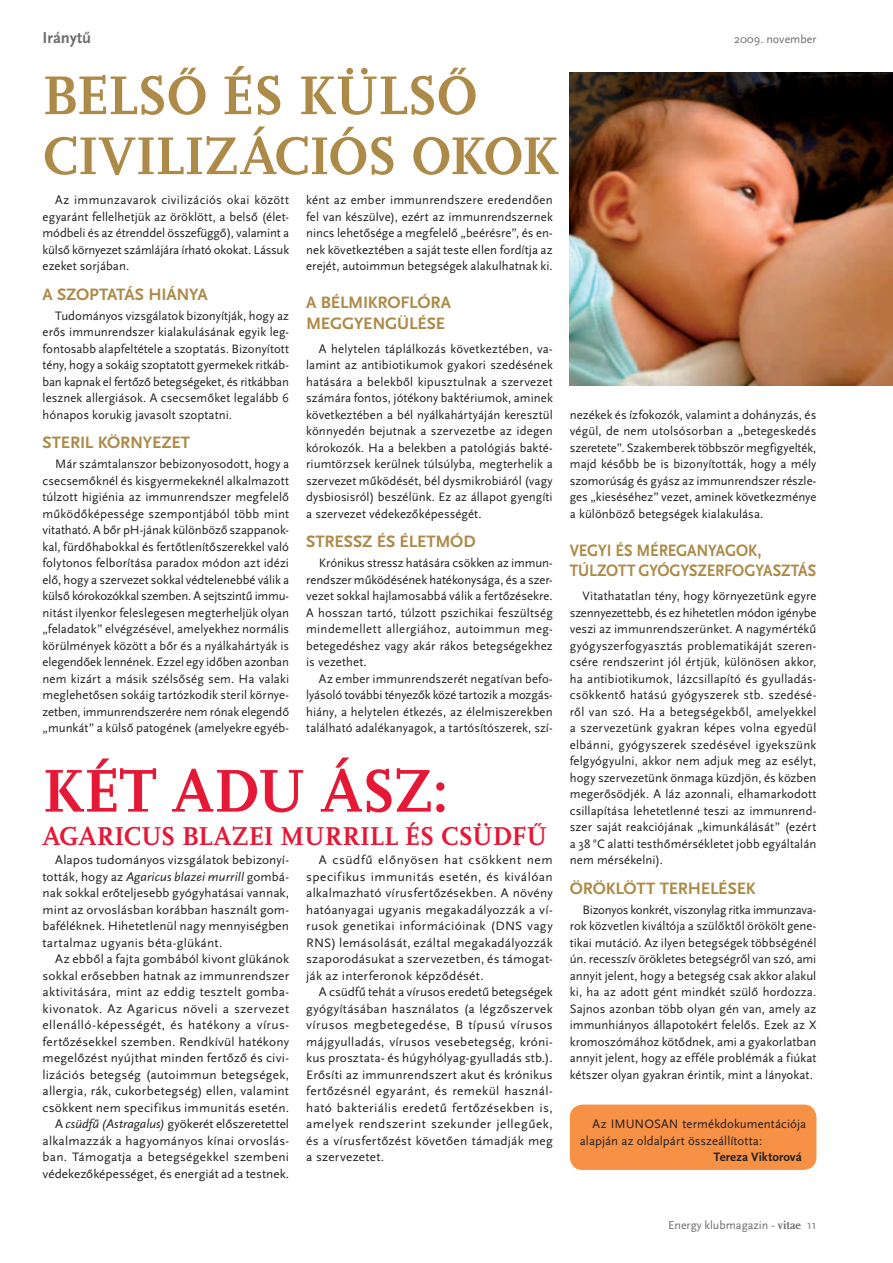
<style>
.page{position:relative;width:893px;height:1263px;background:#fff}
.page>*{position:absolute;margin:0;border:0;box-sizing:border-box;transform-origin:0 0}
.t1{font:700 63px "Scala CE";letter-spacing:-.01em;color:#e51836}
.t2{font:700 57px "Scala CE";letter-spacing:-.015em;color:#ad8a48}
.t3{font:700 55.5px "Scala CE";letter-spacing:-.015em;color:#ad8a48}
.t4{font:700 27px "Scala CE";letter-spacing:-.01em;color:#e51836}
.t5{font:700 17.25px/20.7px "Scala Sans CE";letter-spacing:.015em;color:#ad8a48}
.t6{font:700 17.25px "Scala Sans CE";letter-spacing:.015em;color:#ad8a48;scale:.92 1}
.t7{font:700 16.5px "Scala Sans CE";color:#6c6d70}
.t8{font:12.75px/16.5px "Scala Sans CE";letter-spacing:.01em;color:#231f20;text-align:justify}
.t9{font:12.75px/16.5px "Scala Sans CE";letter-spacing:.01em;color:#231f20;text-align:justify;scale:1.04 1}
.t10{font:700 12.75px "Scala Sans CE";letter-spacing:.005em;color:#231f20}
.t11{font:12px "Scala Sans CE";color:#6c6d70}
.s1{font-style:italic}
.s2{font-family:"Scala CE";font-weight:700}
</style>
<div class="page">
<img style="left:570px;top:72px;width:323px;height:313px">
<div style="left:570px;top:1104px;width:246px;height:66px;background:#f69146;border-radius:13px"></div>
<p class="t7" style="left:43px;top:28px;width:50px">IRÁNYTŰ</p>
<h2 class="t2" style="left:43px;top:62px;width:437px">BELSŐ ÉS KÜLSŐ</h2>
<h3 class="t3" style="left:43px;top:123px;width:516px">CIVILIZÁCIÓS OKOK</h3>
<p class="t8" style="left:43px;top:192px;width:248px;text-indent:13px">Az immunzavarok civilizációs okai között egyaránt fellelhetjük az öröklött, a belső (élet&shy;módbeli és az étrenddel összefüggő), valamint a külső környezet számlájára írható okokat. Lássuk ezeket sorjában.</p>
<h3 class="t5" style="left:43px;top:284px;width:27px">A SZO</h3>
<h3 class="t5" style="left:89px;top:284px;width:20px">PTATÁS</h3>
<h3 class="t5" style="left:148px;top:284px;width:11px">HIÁNYA</h3>
<p class="t8" style="left:43px;top:308px;width:248px;text-indent:13px">Tudományos vizsgálatok bizonyítják, hogy az erős immunrendszer kialakulásának egyik leg&shy;fontosabb alapfeltétele a szoptatás. Bizonyított tény, hogy a sokáig szoptatott gyermekek ritkáb&shy;ban kapnak el fertőző betegségeket, és ritkábban lesznek allergiások. A csecsemőket legalább 6 hónapos korukig javasolt szoptatni.</p>
<h3 class="t5" style="left:43px;top:432px;width:19px">STERIL</h3>
<h3 class="t5" style="left:98px;top:432px;width:12px">KÖRNYEZET</h3>
<p class="t8" style="left:43px;top:456px;width:248px;text-indent:13px">Már számtalanszor bebizonyosodott, hogy a csecsemőknél és kisgyermekeknél alkalmazott túlzott higiénia az immunrendszer megfelelő működőképessége szempontjából több mint vitatható. A bőr pH-jának különböző szappanok&shy;kal, fürdőhabokkal és fertőtlenítőszerekkel való folytonos felborítása paradox módon azt idézi elő, hogy a szervezet sokkal védtelenebbé válik a külső kórokozókkal szemben. A sejtszintű immu&shy;nitást ilyenkor feleslegesen megterheljük olyan „feladatok” elvégzésével, amelyekhez normális körülmények között a bőr és a nyálkahártyák is elegendőek lennének. Ezzel egy időben azonban nem kizárt a másik szélsőség sem. Ha valaki meglehetősen sokáig tartózkodik steril környe&shy;zetben, immunrendszerére nem rónak elegendő „munkát” a külső patogének (amelyekre egyéb-</p>
<p class="t8" style="left:306px;top:192px;width:248px">ként az ember immunrendszere eredendően fel van készülve), ezért az immunrendszernek nincs lehetősége a megfelelő „beérésre”, és en&shy;nek következtében a saját teste ellen fordítja az erejét, autoimmun betegségek alakulhatnak ki.</p>
<h3 class="t5" style="left:306px;top:292px;width:26px">A BÉLMIKROFLÓRA<br>MEGGYENG</h3>
<h3 class="t5" style="left:397px;top:313px;width:22px">ÜLÉSE</h3>
<p class="t8" style="left:306px;top:341px;width:248px;text-indent:13px">A helytelen táplálkozás következtében, va&shy;lamint az antibiotikumok gyakori szedésének hatására a belekből kipusztulnak a szervezet számára fontos, jótékony baktériumok, aminek következtében a bél nyálkahártyáján keresztül könnyedén bejutnak a szervezetbe az idegen kórokozók. Ha a belekben a patológiás bakté&shy;riumtörzsek kerülnek túlsúlyba, megterhelik a szervezet működését, bél dysmikrobiáról (vagy dysbiosisról) beszélünk. Ez az állapot gyengíti a szervezet védekezőképességét.</p>
<h3 class="t5" style="left:306px;top:531px;width:20px">STRESSZ</h3>
<h3 class="t5" style="left:377px;top:531px;width:35px">ÉS ÉLETMÓD</h3>
<p class="t8" style="left:306px;top:555px;width:248px;text-indent:13px">Krónikus stressz hatására csökken az immun&shy;rendszer működésének hatékonysága, és a szer&shy;vezet sokkal hajlamosabbá válik a fertőzésekre.<br>A hosszan tartó, túlzott pszichikai feszültség mindemellett allergiához, autoimmun meg&shy;betegedéshez vagy akár rákos betegségekhez is vezethet.</p>
<p class="t8" style="left:306px;top:671px;width:248px;text-indent:13px">Az ember immunrendszerét negatívan befo&shy;lyásoló további tényezők közé tartozik a mozgás&shy;hiány, a helytelen étkezés, az élelmiszerekben található adalékanyagok, a tartósítószerek, szí-</p>
<h1 class="t1" style="left:43px;top:754px;width:407px">KÉT ADU ÁSZ:</h1>
<h3 class="t4" style="left:43px;top:820px;width:506px">AGARICUS BLAZEI MURRILL ÉS CSÜDFŰ</h3>
<p class="t9" style="left:43px;top:852px;width:239px;text-indent:13px">Alapos tudományos vizsgálatok bebizonyí&shy;tották, hogy az <span class="s1">Agaricus blazei murrill</span> gombá&shy;nak sokkal erőteljesebb gyógyhatásai vannak, mint az orvoslásban korábban használt gom&shy;baféléknek. Hihetetlenül nagy mennyiségben tartalmaz ugyanis béta-glükánt.</p>
<p class="t9" style="left:43px;top:951px;width:239px;text-align:right">Az ebből a fajta gombából kivont glükánok sokkal erősebben hatnak az immunrendszer aktivitására, mint az eddig tesztelt gomba&shy;kivonatok. Az Agaricus növeli a szervezet ellenálló-képességét, és hatékony a vírus&shy;fertőzésekkel szemben. Rendkívül hatékony megelőzést nyújthat minden fertőző és civi&shy;lizációs betegség (autoimmun betegségek, allergia, rák, cukorbetegség) ellen, valamint csökkent nem specifikus immunitás esetén.<br>A <span class="s1">csüdfű (Astragalus)</span> gyökerét előszeretettel alkalmazzák a hagyományos kínai orvoslás&shy;ban. Támogatja a betegségekkel szembeni védekezőképességet, és energiát ad a testnek.</p>
<p class="t9" style="left:306px;top:852px;width:239px;text-indent:13px">A csüdfű előnyösen hat csökkent nem specifikus immunitás esetén, és kiválóan alkalmazható vírusfertőzésekben. A növény hatóanyagai ugyanis megakadályozzák a ví&shy;rusok genetikai információinak (DNS vagy RNS) lemásolását, ezáltal megakadályozzák szaporodásukat a szervezetben, és támogat&shy;ják az interferonok képződését.</p>
<p class="t9" style="left:306px;top:984px;width:239px;text-indent:13px">A csüdfű tehát a vírusos eredetű betegségek gyógyításában használatos (a légzőszervek vírusos megbetegedése, B típusú vírusos májgyulladás, vírusos vesebetegség, króni&shy;kus prosztata- és húgyhólyag-gyulladás stb.).<br>Erősíti az immunrendszert akut és krónikus fertőzésnél egyaránt, és remekül használ&shy;ható bakteriális eredetű fertőzésekben is, amelyek rendszerint szekunder jellegűek, és a vírusfertőzést követően támadják meg a szervezetet.</p>
<p class="t11" style="left:734px;top:32px;width:84px">2009. november</p>
<p class="t8" style="left:570px;top:407px;width:248px">nezékek és ízfokozók, valamint a dohányzás, és végül, de nem utolsósorban a „betegeskedés szeretete”. Szakemberek többször megfigyelték, majd később be is bizonyították, hogy a mély szomorúság és gyász az immunrendszer részle&shy;ges „kieséséhez” vezet, aminek következménye a különböző betegségek kialakulása.</p>
<h3 class="t6" style="left:570px;top:540px;width:19px">VEGYI</h3>
<h3 class="t6" style="left:616px;top:540px;width:35px">ÉS MÉREGANYAGOK</h3>
<h3 class="t6" style="left:757px;top:540px;width:6px">,</h3>
<h3 class="t6" style="left:570px;top:561px;width:12px">TÚLZOTT</h3>
<h3 class="t6" style="left:638px;top:561px;width:12px">GYÓGYSZERFOGYASZTÁS</h3>
<p class="t8" style="left:570px;top:588px;width:248px;text-indent:13px">Vitathatatlan tény, hogy környezetünk egyre szennyezettebb, és ez hihetetlen módon igénybe veszi az immunrendszerünket. A nagymértékű gyógyszerfogyasztás problematikáját szeren&shy;csére rendszerint jól értjük, különösen akkor, ha antibiotikumok, lázcsillapító és gyulladás&shy;csökkentő hatású gyógyszerek stb. szedésé&shy;ről van szó. Ha a betegségekből, amelyekkel a szervezetünk gyakran képes volna egyedül elbánni, gyógyszerek szedésével igyekszünk felgyógyulni, akkor nem adjuk meg az esélyt, hogy szervezetünk önmaga küzdjön, és közben megerősödjék. A láz azonnali, elhamarkodott csillapítása lehetetlenné teszi az immunrend&shy;szer saját reakciójának „kimunkálását” (ezért a 38 °C alatti testhőmérsékletet jobb egyáltalán nem mérsékelni).</p>
<h3 class="t5" style="left:570px;top:878px;width:25px">ÖRÖKLÖTT</h3>
<h3 class="t5" style="left:660px;top:878px;width:11px">TERHELÉSEK</h3>
<p class="t8" style="left:570px;top:902px;width:248px;text-indent:13px">Bizonyos konkrét, viszonylag ritka immunzava&shy;rok közvetlen kiváltója a szülőktől örökölt gene&shy;tikai mutáció. Az ilyen betegségek többségénél ún. recesszív örökletes betegségről van szó, ami annyit jelent, hogy a betegség csak akkor alakul ki, ha az adott gént mindkét szülő hordozza.<br>Sajnos azonban több olyan gén van, amely az immunhiányos állapotokért felelős. Ezek az X kromoszómához kötődnek, ami a gyakorlatban annyit jelent, hogy az efféle problémák a fiúkat kétszer olyan gyakran érintik, mint a lányokat.</p>
<p class="t8" style="left:580px;top:1116px;width:228px;text-indent:13px">Az IMUNOSAN termékdokumentációja alapján az oldalpárt összeállította:</p>
<p class="t10" style="left:714px;top:1150px;width:90px">TEREZA VIKTOROVÁ</p>
<p class="t11" style="left:668px;top:1218px;width:150px">Energy klubmagazin - <span class="s2">vitae</span> 11</p>
</div>
